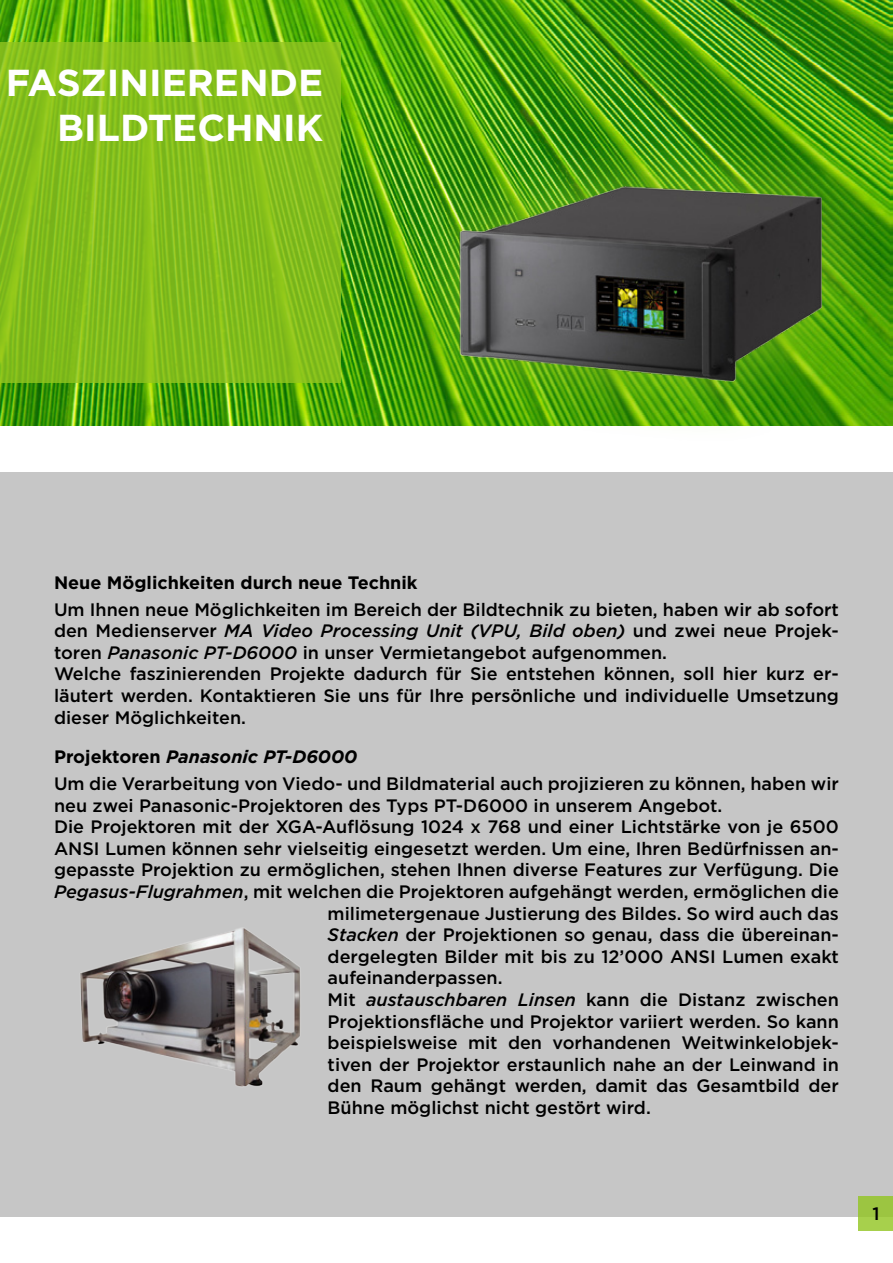
<style>
.page{position:relative;width:893px;height:1263px;background:#fff}
.page>*{position:absolute;margin:0;border:0;box-sizing:border-box;transform-origin:0 0}
.t1{font:700 37.5px "Gotham";color:#fff}
.t2{font:500 18px/21.6px "Gotham";color:#000;text-align:justify}
.t3{font:700 18px "Gotham";color:#000}
.t4{font:italic 700 18px "Gotham";color:#000}
.s1{font-style:italic}
.s2{font-style:normal}
</style>
<div class="page">
<div style="left:0;top:472px;width:893px;height:744px;background:#c6c6c6"></div>
<img style="left:0;top:0;width:893px;height:425px">
<svg style="left:0;top:43px;width:340px;height:340px;fill:#83be1b"></svg>
<div style="left:393px;top:121px;width:495px;height:324px;background:#92c520;opacity:.75"></div>
<img style="left:453px;top:182px;width:408px;height:212px">
<div style="left:859px;top:1196px;width:34px;height:34px;background:#9cc541"></div>
<img style="left:80px;top:927px;width:220px;height:160px">
<p class="t1" style="left:6px;top:60px;width:319px">FASZINIERENDE</p>
<p class="t1" style="left:57px;top:105px;width:267px">BILDTECHNIK</p>
<p class="t3" style="left:54px;top:571px;width:365px">Neue Möglichkeiten durch neue Technik</p>
<p class="t2" style="left:54px;top:598px;width:786px">Um Ihnen neue Möglichkeiten im Bereich der Bildtechnik zu bieten, haben wir ab sofort den Medienserver <span class="s1">MA Video Processing Unit (VPU, Bild oben)</span> und zwei neue Projek&shy;toren <span class="s1">Panasonic PT-D6000</span> in unser Vermietangebot aufgenommen.</p>
<p class="t2" style="left:54px;top:663px;width:786px">Welche faszinierenden Projekte dadurch für Sie entstehen können, soll hier kurz er&shy;läutert werden. Kontaktieren Sie uns für Ihre persönliche und individuelle Umsetzung dieser Möglichkeiten.</p>
<p class="t4" style="left:54px;top:746px;width:305px"><span class="s2">Projektoren</span> Panasonic PT-D6000</p>
<p class="t2" style="left:54px;top:773px;width:786px">Um die Verarbeitung von Viedo- und Bildmaterial auch projizieren zu können, haben wir neu zwei Panasonic-Projektoren des Typs PT-D6000 in unserem Angebot.</p>
<p class="t2" style="left:54px;top:816px;width:786px">Die Projektoren mit der XGA-Auflösung 1024 x 768 und einer Lichtstärke von je 6500</p>
<p class="t2" style="left:54px;top:837px;width:786px">ANSI Lumen können sehr vielseitig eingesetzt werden. Um eine, Ihren Bedürfnissen an-</p>
<p class="t2" style="left:54px;top:859px;width:786px">gepasste Projektion zu ermöglichen, stehen Ihnen diverse Features zur Verfügung. Die</p>
<p class="t2" style="left:54px;top:881px;width:786px"><span class="s1">Pegasus-Flugrahmen</span>, mit welchen die Projektoren aufgehängt werden, ermöglichen die</p>
<p class="t2" style="left:328px;top:902px;width:513px">milimetergenaue Justierung des Bildes. So wird auch das</p>
<p class="t2" style="left:328px;top:924px;width:513px"><span class="s1">Stacken</span> der Projektionen so genau, dass die übereinan-</p>
<p class="t2" style="left:328px;top:945px;width:513px">dergelegten Bilder mit bis zu 12’000 ANSI Lumen exakt</p>
<p class="t2" style="left:328px;top:967px;width:176px">aufeinanderpassen.</p>
<p class="t2" style="left:328px;top:989px;width:513px">Mit <span class="s1">austauschbaren Linsen</span> kann die Distanz zwischen Projektionsfläche und Projektor variiert werden. So kann beispielsweise mit den vorhandenen Weitwinkelobjek&shy;tiven der Projektor erstaunlich nahe an der Leinwand in den Raum gehängt werden, damit das Gesamtbild der Bühne möglichst nicht gestört wird.</p>
<p class="t2" style="left:872px;top:1203px;width:9px">1</p>
</div>
